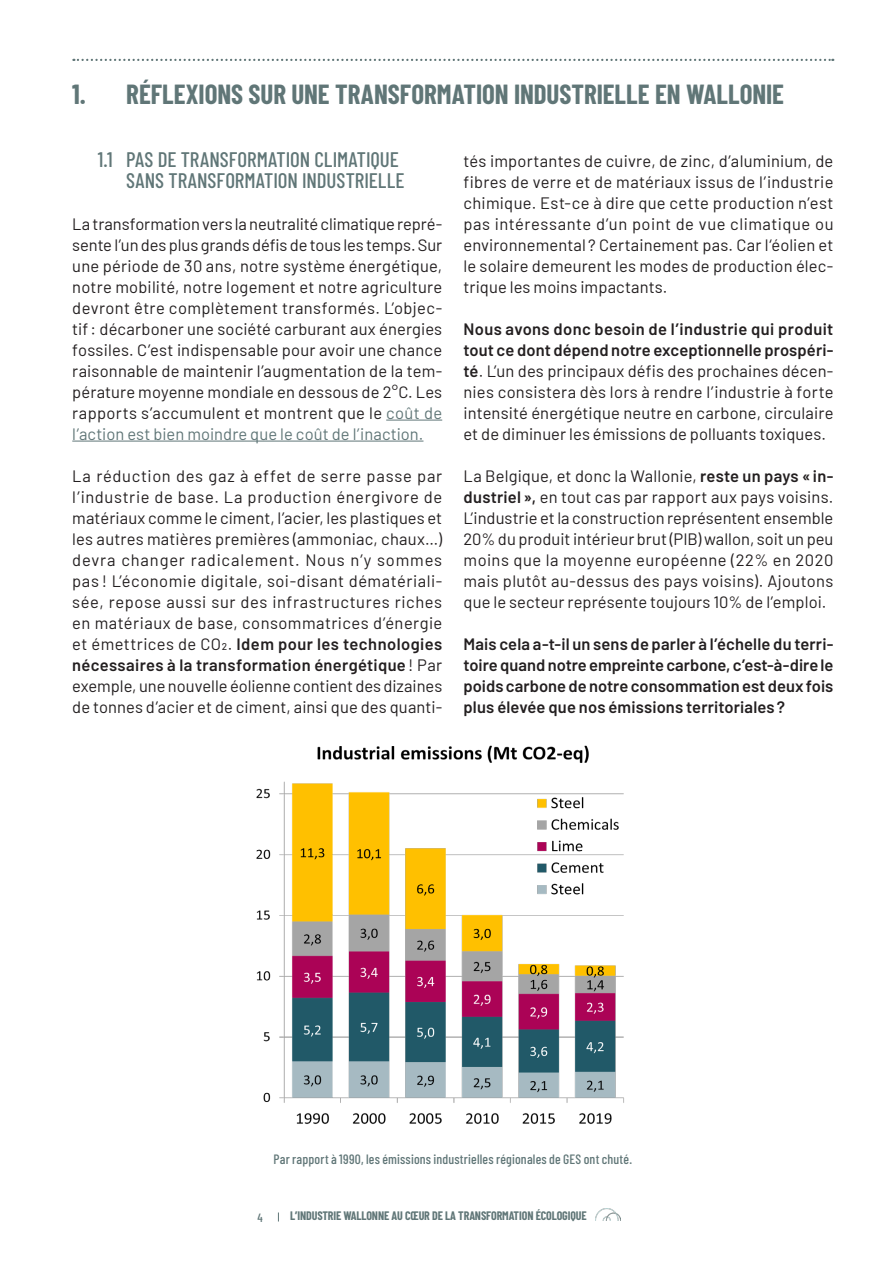
<style>
.page{position:relative;width:893px;height:1263px;background:#fff}
.page>*{position:absolute;margin:0;border:0;box-sizing:border-box;transform-origin:0 0}
._03_SOUS_TITRE{font:700 27px "Barlow Condensed";color:#607677}
._03_INTERTITRE{font:500 21px/21px "Barlow Condensed";color:#607677;text-align:right}
._04_TXT_COURANT{font:16.5px/21px "Barlow";letter-spacing:.005em;color:#231f20;text-align:justify}
._04_TXT_COURANT-2{font:600 16.5px/21px "Barlow";letter-spacing:.01em;color:#231f20;text-align:justify}
._04_Légende{font:500 13.5px "Barlow Condensed";letter-spacing:.015em;color:#607677}
.t1{font:700 12px "Barlow Condensed";letter-spacing:-.01em;color:#607677}
.t2{font:500 12px "Barlow Condensed";color:#607677}
.s1{color:#607677}
.s2{font-weight:600}
</style>
<div class="page">
<img style="left:596px;top:1208px;width:25px;height:12px">
<svg style="left:73px;top:59px;width:760px;height:2px"></svg>
<hr style="left:386px;top:420px;width:56px;height:1px;background:#607677">
<hr style="left:72px;top:441px;width:351px;height:1px;background:#607677">
<img style="left:256px;top:745px;width:368px;height:379px">
<p class="_03_SOUS_TITRE" style="left:72px;top:75px;width:713px">1. RÉFLEXIONS SUR UNE TRANSFORMATION INDUSTRIELLE EN WALLONIE</p>
<p class="_03_INTERTITRE" style="left:98px;top:147px;width:308px">1.1 PAS DE TRANSFORMATION CLIMATIQUE<br>SANS TRANSFORMATION INDUSTRIELLE</p>
<p class="_04_TXT_COURANT" style="left:72px;top:212px;width:371px">La transformation vers la neutralité climatique repré&shy;sente l’un des plus grands défis de tous les temps. Sur une période de 30 ans, notre système énergétique, notre mobilité, notre logement et notre agriculture devront être complètement transformés. L’objec&shy;tif: décarboner une société carburant aux énergies fossiles. C’est indispensable pour avoir une chance raisonnable de maintenir l’augmentation de la tem&shy;pérature moyenne mondiale en dessous de 2°C. Les rapports s’accumulent et montrent que le <span class="s1">coût de l’action est bien moindre que le coût de l’inaction.</span></p>
<p class="_04_TXT_COURANT" style="left:72px;top:464px;width:371px">La réduction des gaz à effet de serre passe par l’industrie de base. La production énergivore de matériaux comme le ciment, l’acier, les plastiques et les autres matières premières (ammoniac, chaux…) devra changer radicalement. Nous n’y sommes pas ! L’économie digitale, soi-disant dématériali&shy;sée, repose aussi sur des infrastructures riches en matériaux de base, consommatrices d’énergie et émettrices de CO2. <span class="s2">Idem pour les technologies nécessaires à la transformation énergétique</span> ! Par exemple, une nouvelle éolienne contient des dizaines de tonnes d’acier et de ciment, ainsi que des quanti-</p>
<p class="_04_TXT_COURANT" style="left:463px;top:149px;width:371px">tés importantes de cuivre, de zinc, d’aluminium, de fibres de verre et de matériaux issus de l’industrie chimique. Est-ce à dire que cette production n’est pas intéressante d’un point de vue climatique ou environnemental ? Certainement pas. Car l‘éolien et le solaire demeurent les modes de production élec&shy;trique les moins impactants.</p>
<p class="_04_TXT_COURANT" style="left:463px;top:317px;width:371px"><span class="s2">Nous avons donc besoin de l’industrie qui produit tout ce dont dépend notre exceptionnelle prospéri&shy;té</span>. L’un des principaux défis des prochaines décen&shy;nies consistera dès lors à rendre l’industrie à forte intensité énergétique neutre en carbone, circulaire et de diminuer les émissions de polluants toxiques.</p>
<p class="_04_TXT_COURANT" style="left:463px;top:464px;width:371px">La Belgique, et donc la Wallonie, <span class="s2">reste un pays « in&shy;dustriel »,</span> en tout cas par rapport aux pays voisins.<br>L’industrie et la construction représentent ensemble 20% du produit intérieur brut (PIB) wallon, soit un peu moins que la moyenne européenne (22% en 2020 mais plutôt au-dessus des pays voisins). Ajoutons que le secteur représente toujours 10% de l’emploi.</p>
<p class="_04_TXT_COURANT-2" style="left:463px;top:632px;width:372px">Mais cela a-t-il un sens de parler à l’échelle du terri&shy;toire quand notre empreinte carbone, c’est-à-dire le poids carbone de notre consommation est deux fois plus élevée que nos émissions territoriales?</p>
<p class="_04_Légende" style="left:274px;top:1150px;width:360px">Par rapport à 1990, les émissions industrielles régionales de GES ont chuté.</p>
<p class="t2" style="left:257px;top:1208px;width:7px">4</p>
<p class="t1" style="left:290px;top:1207px;width:298px">L’INDUSTRIE WALLONNE AU CŒUR DE LA TRANSFORMATION ÉCOLOGIQUE</p>
</div>
